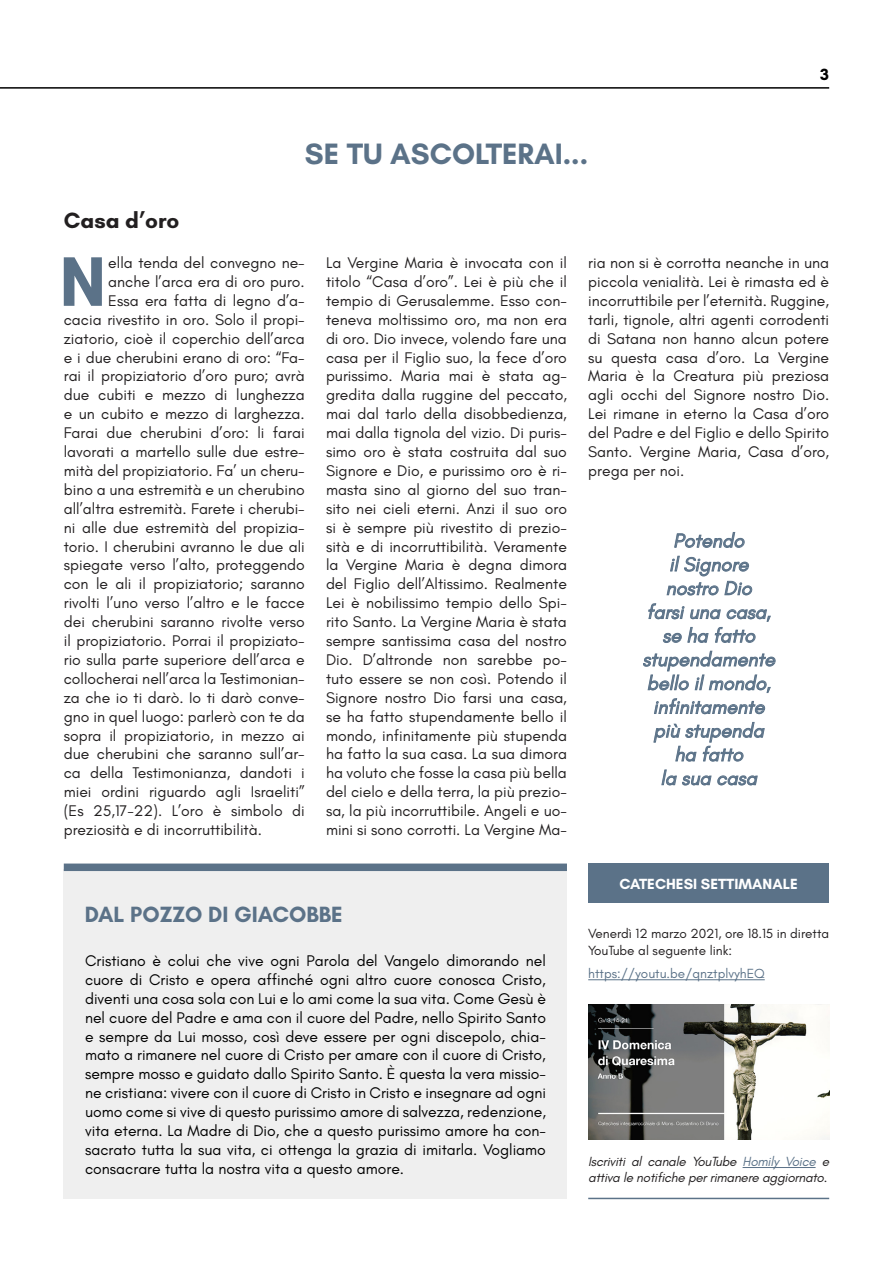
<style>
.page{position:relative;width:893px;height:1263px;background:#fff}
.page>*{position:absolute;margin:0;border:0;box-sizing:border-box;transform-origin:0 0}
.t1{font:700 71.4px "Glacial Indifference";color:#5b7288}
.t2{font:700 30px "Glacial Indifference";color:#5b7288}
.t3{font:700 22.5px "Glacial Indifference";color:#5b7288}
.t4{font:700 22.5px "Glacial Indifference";color:#221f20}
.t5{font:italic 19.8px/23.7px "Glacial Indifference";color:#5b7288;text-align:center}
.t6{font:700 16.5px "Glacial Indifference";color:#000}
.t7{font:15.75px/18.9px "Glacial Indifference";color:#221f20;text-align:justify}
.t8{font:15.75px/18.9px "Glacial Indifference";color:#000;text-align:justify}
.t9{font:700 15px "Glacial Indifference";color:#fff}
.t10{font:italic 13.5px/16.2px "Glacial Indifference";letter-spacing:-.02em;color:#221f20}
.t11{font:13.5px/16.2px "Glacial Indifference";color:#221f20}
.t12{font:13.5px "Glacial Indifference";color:#5b7288}
.s1{color:#5b7288}
</style>
<div class="page">
<hr style="left:0;top:87px;width:829px;height:2px;background:#000">
<svg style="left:674px;top:532px;width:71px;height:16px"></svg>
<svg style="left:648px;top:555px;width:123px;height:88px"></svg>
<svg style="left:643px;top:650px;width:133px;height:64px"></svg>
<svg style="left:653px;top:722px;width:112px;height:40px"></svg>
<svg style="left:661px;top:769px;width:51px;height:17px"></svg>
<svg style="left:718px;top:775px;width:40px;height:11px"></svg>
<div style="left:64px;top:869px;width:503px;height:330px;background:#efefef"></div>
<div style="left:64px;top:863px;width:503px;height:8px;background:#5b7288"></div>
<div style="left:588px;top:863px;width:241px;height:40px;background:#5b7288"></div>
<hr style="left:588px;top:979px;width:177px;height:1px;background:#5b7288">
<img style="left:588px;top:1005px;width:241px;height:135px">
<hr style="left:743px;top:1167px;width:73px;height:1px;background:#5b7288">
<hr style="left:588px;top:1198px;width:241px;height:1px;background:#5b7288">
<h2 class="t2" style="left:305px;top:135px;width:285px">SE TU ASCOLTERAI...</h2>
<p class="t6" style="left:820px;top:65px;width:10px">3</p>
<h3 class="t4" style="left:64px;top:206px;width:117px">Casa d’oro</h3>
<h1 class="t1" style="left:59px;top:237px;width:48px">N</h1>
<p class="t7" style="left:108px;top:253px;width:198px">ella tenda del convegno ne-</p>
<p class="t7" style="left:108px;top:272px;width:198px">anche l’arca era di oro puro.</p>
<p class="t7" style="left:108px;top:291px;width:198px">Essa era fatta di legno d’a-</p>
<p class="t7" style="left:64px;top:310px;width:242px">cacia rivestito in oro. Solo il propi-</p>
<p class="t7" style="left:64px;top:329px;width:242px">ziatorio, cioè il coperchio dell’arca</p>
<p class="t7" style="left:64px;top:348px;width:242px">e i due cherubini erano di oro: “Fa-</p>
<p class="t7" style="left:64px;top:367px;width:242px">rai il propiziatorio d’oro puro; avrà</p>
<p class="t7" style="left:64px;top:386px;width:242px">due cubiti e mezzo di lunghezza</p>
<p class="t7" style="left:64px;top:405px;width:242px">e un cubito e mezzo di larghezza.</p>
<p class="t7" style="left:64px;top:424px;width:242px">Farai due cherubini d’oro: li farai</p>
<p class="t7" style="left:64px;top:442px;width:242px">lavorati a martello sulle due estre-</p>
<p class="t7" style="left:64px;top:461px;width:242px">mità del propiziatorio. Fa’ un cheru-</p>
<p class="t7" style="left:64px;top:480px;width:242px">bino a una estremità e un cherubino</p>
<p class="t7" style="left:64px;top:499px;width:242px">all’altra estremità. Farete i cherubi-</p>
<p class="t7" style="left:64px;top:518px;width:242px">ni alle due estremità del propizia-</p>
<p class="t7" style="left:64px;top:537px;width:242px">torio. I cherubini avranno le due ali</p>
<p class="t7" style="left:64px;top:556px;width:242px">spiegate verso l’alto, proteggendo</p>
<p class="t7" style="left:64px;top:575px;width:242px">con le ali il propiziatorio; saranno</p>
<p class="t7" style="left:64px;top:594px;width:242px">rivolti l’uno verso l’altro e le facce</p>
<p class="t7" style="left:64px;top:613px;width:242px">dei cherubini saranno rivolte verso</p>
<p class="t7" style="left:64px;top:631px;width:242px">il propiziatorio. Porrai il propiziato-</p>
<p class="t7" style="left:64px;top:650px;width:242px">rio sulla parte superiore dell’arca e</p>
<p class="t7" style="left:64px;top:669px;width:242px">collocherai nell’arca la Testimonian-</p>
<p class="t7" style="left:64px;top:688px;width:242px">za che io ti darò. Io ti darò conve-</p>
<p class="t7" style="left:64px;top:707px;width:242px">gno in quel luogo: parlerò con te da</p>
<p class="t7" style="left:64px;top:726px;width:242px">sopra il propiziatorio, in mezzo ai</p>
<p class="t7" style="left:64px;top:745px;width:242px">due cherubini che saranno sull’ar-</p>
<p class="t7" style="left:64px;top:764px;width:242px">ca della Testimonianza, dandoti i</p>
<p class="t7" style="left:64px;top:783px;width:242px">miei ordini riguardo agli Israeliti”</p>
<p class="t7" style="left:64px;top:802px;width:242px">(Es 25,17-22). L’oro è simbolo di</p>
<p class="t7" style="left:64px;top:820px;width:200px">preziosità e di incorruttibilità.</p>
<p class="t7" style="left:326px;top:253px;width:242px">La Vergine Maria è invocata con il titolo “Casa d’oro”. Lei è più che il tempio di Gerusalemme. Esso con&shy;teneva moltissimo oro, ma non era di oro. Dio invece, volendo fare una casa per il Figlio suo, la fece d’oro purissimo. Maria mai è stata ag&shy;gredita dalla ruggine del peccato, mai dal tarlo della disobbedienza, mai dalla tignola del vizio. Di puris&shy;simo oro è stata costruita dal suo Signore e Dio, e purissimo oro è ri&shy;masta sino al giorno del suo tran&shy;sito nei cieli eterni. Anzi il suo oro si è sempre più rivestito di prezio&shy;sità e di incorruttibilità. Veramente la Vergine Maria è degna dimora del Figlio dell’Altissimo. Realmente Lei è nobilissimo tempio dello Spi&shy;rito Santo. La Vergine Maria è stata sempre santissima casa del nostro Dio. D’altronde non sarebbe po&shy;tuto essere se non così. Potendo il Signore nostro Dio farsi una casa, se ha fatto stupendamente bello il mondo, infinitamente più stupenda ha fatto la sua casa. La sua dimora ha voluto che fosse la casa più bella del cielo e della terra, la più prezio&shy;sa, la più incorruttibile. Angeli e uo&shy;mini si sono corrotti. La Vergine Ma-</p>
<p class="t7" style="left:588px;top:253px;width:242px">ria non si è corrotta neanche in una piccola venialità. Lei è rimasta ed è incorruttibile per l’eternità. Ruggine, tarli, tignole, altri agenti corrodenti di Satana non hanno alcun potere su questa casa d’oro. La Vergine Maria è la Creatura più preziosa agli occhi del Signore nostro Dio.<br>Lei rimane in eterno la Casa d’oro del Padre e del Figlio e dello Spirito Santo. Vergine Maria, Casa d’oro, prega per noi.</p>
<p class="t5" style="left:642px;top:529px;width:134px">Potendo<br>il Signore nostro Dio<br>farsi una casa, se ha fatto stupendamente bello il mondo, infinitamente più stupenda ha fatto<br>la sua casa</p>
<p class="t9" style="left:620px;top:874px;width:180px">CATECHESI SETTIMANALE</p>
<h3 class="t3" style="left:85px;top:900px;width:260px">DAL POZZO DI GIACOBBE</h3>
<p class="t8" style="left:85px;top:951px;width:462px">Cristiano è colui che vive ogni Parola del Vangelo dimorando nel cuore di Cristo e opera affinché ogni altro cuore conosca Cristo, diventi una cosa sola con Lui e lo ami come la sua vita. Come Gesù è nel cuore del Padre e ama con il cuore del Padre, nello Spirito Santo e sempre da Lui mosso, così deve essere per ogni discepolo, chia&shy;mato a rimanere nel cuore di Cristo per amare con il cuore di Cristo, sempre mosso e guidato dallo Spirito Santo. È questa la vera missio&shy;ne cristiana: vivere con il cuore di Cristo in Cristo e insegnare ad ogni uomo come si vive di questo purissimo amore di salvezza, redenzione, vita eterna. La Madre di Dio, che a questo purissimo amore ha con&shy;sacrato tutta la sua vita, ci ottenga la grazia di imitarla. Vogliamo consacrare tutta la nostra vita a questo amore.</p>
<p class="t11" style="left:588px;top:926px;width:242px">Venerdì 12 marzo 2021, ore 18.15 in diretta<br>YouTube al seguente link:</p>
<p class="t12" style="left:588px;top:966px;width:178px">https://youtu.be/qnztplvyhEQ</p>
<p class="t10" style="left:588px;top:1154px;width:242px">Iscriviti al canale YouTube <span class="s1">Homily Voice</span> e attiva le notifiche per rimanere aggiornato.</p>
</div>
